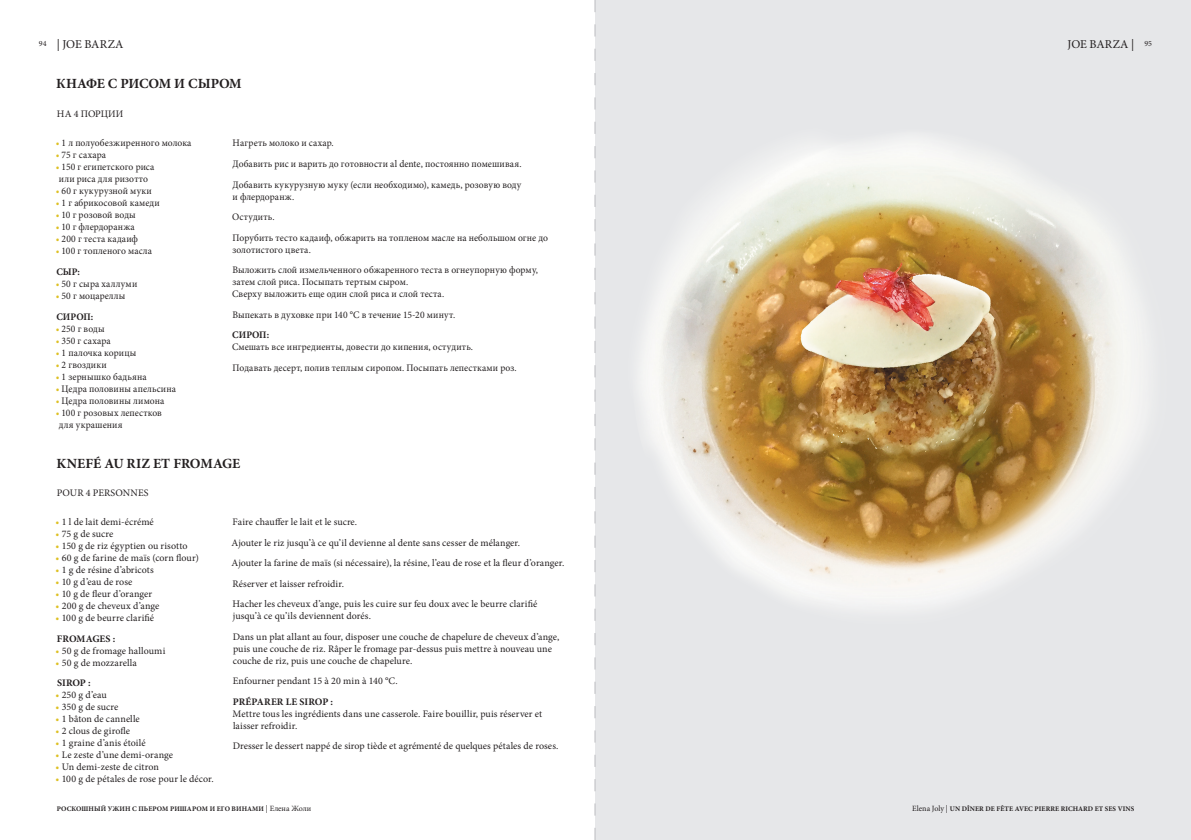
<style>
.page{position:relative;width:1191px;height:840px;background:#fff}
.page>*{position:absolute;margin:0;border:0;box-sizing:border-box;transform-origin:0 0}
.t1{font:700 14px "Minion Pro";letter-spacing:-.005em;color:#231f20}
.t2{font:12px "Minion Pro";letter-spacing:-.005em;color:#231f20}
.t3{font:10px/12px "Minion Pro";letter-spacing:.005em;color:#231f20}
.t4{font:10px/12px "Minion Pro";letter-spacing:.005em;color:#231f20;scale:.96 1}
.t5{font:10px "Minion Pro";letter-spacing:.03em;color:#231f20;scale:.96 1}
.t6{font:700 10px "Minion Pro";letter-spacing:.005em;color:#231f20}
.t7{font:700 10px "Minion Pro";letter-spacing:.005em;color:#231f20;scale:.96 1}
.t8{font:700 7px "Minion Pro";letter-spacing:.01em;color:#231f20}
.s1{color:#dec023}
.s2{font-weight:700}
.s3{font-weight:400;font-size:8px}
</style>
<div class="page">
<div style="left:595px;top:0;width:596px;height:839px;background:#e6e7e9"></div>
<img style="left:594px;top:122px;width:550px;height:523px">
<svg style="left:595px;top:0;width:1px;height:839px"></svg>
<p class="t2" style="left:39px;top:36px;width:86px"><sup>94</sup> | JOE BARZA</p>
<p class="t1" style="left:56px;top:74px;width:187px">КНАФЕ С РИСОМ И СЫРОМ</p>
<p class="t3" style="left:57px;top:108px;width:68px">НА 4 ПОРЦИИ</p>
<p class="t4" style="left:56px;top:137px;width:143px"><span class="s1">•</span> 1 л полуобезжиренного молока</p>
<p class="t4" style="left:56px;top:149px;width:54px"><span class="s1">•</span> 75 г сахара</p>
<p class="t4" style="left:56px;top:161px;width:104px;text-align:center"><span class="s1">•</span> 150 г египетского риса или риса для ризотто</p>
<p class="t5" style="left:56px;top:184px;width:102px"><span class="s1">•</span> 60 г кукурузной муки</p>
<p class="t4" style="left:56px;top:197px;width:110px"><span class="s1">•</span> 1 г абрикосовой камеди</p>
<p class="t4" style="left:56px;top:209px;width:85px"><span class="s1">•</span> 10 г розовой воды</p>
<p class="t4" style="left:56px;top:221px;width:84px"><span class="s1">•</span> 10 г флердоранжа</p>
<p class="t4" style="left:56px;top:233px;width:87px"><span class="s1">•</span> 200 г теста кадаиф</p>
<p class="t4" style="left:56px;top:245px;width:102px"><span class="s1">•</span> 100 г топленого масла</p>
<p class="t7" style="left:56px;top:264px;width:26px">СЫР:</p>
<p class="t4" style="left:56px;top:278px;width:86px"><span class="s1">•</span> 50 г сыра халлуми</p>
<p class="t4" style="left:56px;top:290px;width:74px"><span class="s1">•</span> 50 г моцареллы</p>
<p class="t7" style="left:56px;top:309px;width:40px">СИРОП:</p>
<p class="t4" style="left:56px;top:322px;width:52px"><span class="s1">•</span> 250 г воды</p>
<p class="t4" style="left:56px;top:334px;width:59px"><span class="s1">•</span> 350 г сахара</p>
<p class="t4" style="left:56px;top:346px;width:86px"><span class="s1">•</span> 1 палочка корицы</p>
<p class="t4" style="left:56px;top:358px;width:55px"><span class="s1">•</span> 2 гвоздики</p>
<p class="t4" style="left:56px;top:370px;width:96px"><span class="s1">•</span> 1 зернышко бадьяна</p>
<p class="t4" style="left:56px;top:382px;width:127px"><span class="s1">•</span> Цедра половины апельсина</p>
<p class="t4" style="left:56px;top:394px;width:115px"><span class="s1">•</span> Цедра половины лимона</p>
<p class="t4" style="left:59px;top:406px;width:109px;text-indent:-3px"><span class="s1">•</span> 100 г розовых лепестков для украшения</p>
<p class="t4" style="left:233px;top:137px;width:107px">Нагреть молоко и сахар.</p>
<p class="t4" style="left:233px;top:158px;width:302px">Добавить рис и варить до готовности al dente, постоянно помешивая.</p>
<p class="t4" style="left:232px;top:178px;width:302px">Добавить кукурузную муку (если необходимо), камедь, розовую воду и флердоранж.</p>
<p class="t4" style="left:232px;top:211px;width:46px">Остудить.</p>
<p class="t4" style="left:232px;top:231px;width:330px">Порубить тесто кадаиф, обжарить на топленом масле на небольшом огне до золотистого цвета.</p>
<p class="t4" style="left:232px;top:264px;width:320px">Выложить слой измельченного обжаренного теста в огнеупорную форму, затем слой риса. Посыпать тертым сыром.<br>Сверху выложить еще один слой риса и слой теста.</p>
<p class="t4" style="left:232px;top:308px;width:233px">Выпекать в духовке при 140 °С в течение 15-20 минут.</p>
<p class="t4" style="left:232px;top:329px;width:252px"><span class="s2">СИРОП:<br></span>Смешать все ингредиенты, довести до кипения, остудить.</p>
<p class="t4" style="left:233px;top:361px;width:297px">Подавать десерт, полив теплым сиропом. Посыпать лепестками роз.</p>
<p class="t1" style="left:56px;top:453px;width:185px">KNEFÉ AU RIZ ET FROMAGE</p>
<p class="t3" style="left:57px;top:487px;width:93px">POUR 4 PERSONNES</p>
<p class="t3" style="left:56px;top:515px;width:100px"><span class="s1">•</span> 1 l de lait demi-écrémé</p>
<p class="t3" style="left:56px;top:527px;width:59px"><span class="s1">•</span> 75 g de sucre</p>
<p class="t3" style="left:56px;top:539px;width:133px"><span class="s1">•</span> 150 g de riz égyptien ou risotto</p>
<p class="t3" style="left:56px;top:551px;width:145px"><span class="s1">•</span> 60 g de farine de maïs (corn flour)</p>
<p class="t3" style="left:56px;top:563px;width:100px"><span class="s1">•</span> 1 g de résine d’abricots</p>
<p class="t3" style="left:56px;top:575px;width:78px"><span class="s1">•</span> 10 g d’eau de rose</p>
<p class="t3" style="left:56px;top:587px;width:98px"><span class="s1">•</span> 10 g de fleur d’oranger</p>
<p class="t3" style="left:56px;top:599px;width:105px"><span class="s1">•</span> 200 g de cheveux d’ange</p>
<p class="t3" style="left:56px;top:611px;width:100px"><span class="s1">•</span> 100 g de beurre clarifié</p>
<p class="t6" style="left:57px;top:631px;width:60px">FROMAGES :</p>
<p class="t3" style="left:56px;top:644px;width:111px"><span class="s1">•</span> 50 g de fromage halloumi</p>
<p class="t3" style="left:56px;top:656px;width:83px"><span class="s1">•</span> 50 g de mozzarella</p>
<p class="t6" style="left:57px;top:675px;width:35px">SIROP :</p>
<p class="t3" style="left:56px;top:688px;width:53px"><span class="s1">•</span> 250 g d’eau</p>
<p class="t3" style="left:56px;top:700px;width:64px"><span class="s1">•</span> 350 g de sucre</p>
<p class="t3" style="left:56px;top:712px;width:86px"><span class="s1">•</span> 1 bâton de cannelle</p>
<p class="t3" style="left:56px;top:724px;width:76px"><span class="s1">•</span> 2 clous de girofle</p>
<p class="t3" style="left:56px;top:736px;width:91px"><span class="s1">•</span> 1 graine d’anis étoilé</p>
<p class="t3" style="left:56px;top:748px;width:119px"><span class="s1">•</span> Le zeste d’une demi-orange</p>
<p class="t3" style="left:56px;top:760px;width:105px"><span class="s1">•</span> Un demi-zeste de citron</p>
<p class="t3" style="left:56px;top:772px;width:160px"><span class="s1">•</span> 100 g de pétales de rose pour le décor.</p>
<p class="t3" style="left:233px;top:515px;width:126px">Faire chauffer le lait et le sucre.</p>
<p class="t3" style="left:232px;top:536px;width:290px">Ajouter le riz jusqu’à ce qu’il devienne al dente sans cesser de mélanger.</p>
<p class="t3" style="left:232px;top:556px;width:334px">Ajouter la farine de maïs (si nécessaire), la résine, l’eau de rose et la fleur d’oranger.</p>
<p class="t3" style="left:233px;top:577px;width:113px">Réserver et laisser refroidir.</p>
<p class="t3" style="left:233px;top:597px;width:306px">Hacher les cheveux d’ange, puis les cuire sur feu doux avec le beurre clarifié jusqu’à ce qu’ils deviennent dorés.</p>
<p class="t3" style="left:233px;top:630px;width:328px">Dans un plat allant au four, disposer une couche de chapelure de cheveux d’ange, puis une couche de riz. Râper le fromage par-dessus puis mettre à nouveau une couche de riz, puis une couche de chapelure.</p>
<p class="t3" style="left:233px;top:674px;width:167px">Enfourner pendant 15 à 20 min à 140 °C.</p>
<p class="t3" style="left:233px;top:695px;width:311px"><span class="s2">PRÉPARER LE SIROP :<br></span>Mettre tous les ingrédients dans une casserole. Faire bouillir, puis réserver et laisser refroidir.</p>
<p class="t3" style="left:233px;top:739px;width:327px">Dresser le dessert nappé de sirop tiède et agrémenté de quelques pétales de roses.</p>
<p class="t8" style="left:57px;top:803px;width:256px">РОСКОШНЫЙ УЖИН С ПЬЕРОМ РИШАРОМ И ЕГО ВИНАМИ <span class="s3">| Елена Жоли</span></p>
<p class="t2" style="left:1067px;top:36px;width:86px">JOE BARZA | <sup>95</sup></p>
<p class="t8" style="left:912px;top:803px;width:223px"><span class="s3">Elena Joly |</span> UN DÎNER DE FÊTE AVEC PIERRE RICHARD ET SES VINS</p>
</div>
